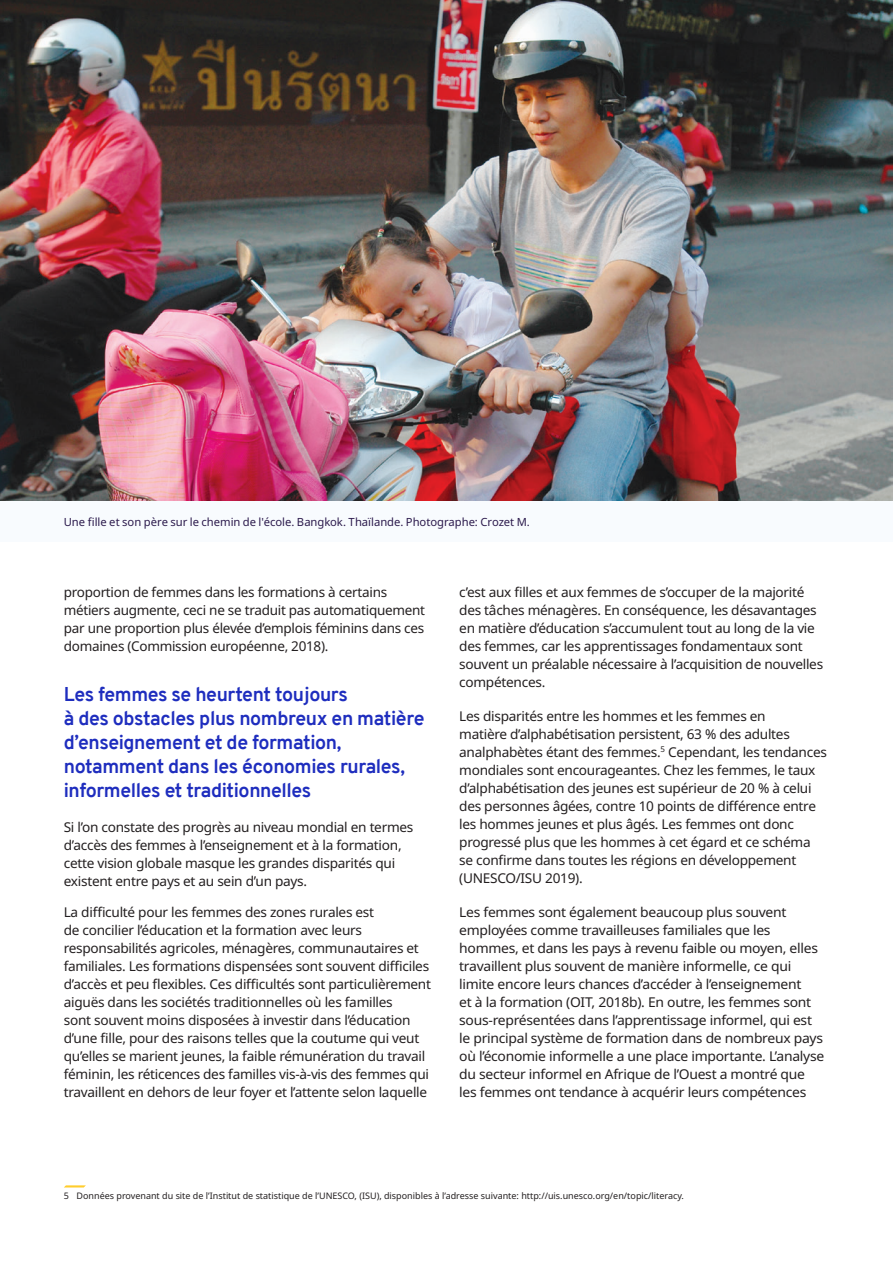
<style>
.page{position:relative;width:893px;height:1263px;background:#fff}
.page>*{position:absolute;margin:0;border:0;box-sizing:border-box;transform-origin:0 0}
.S-titre2{font:700 19.5px/24px "Overpass";letter-spacing:-.02em;color:#1e2dbe}
.body_text{font:13.5px/18px "Noto Sans";letter-spacing:-.02em;color:#231f20}
.Briefing_A4-caption{font:11.25px "Noto Sans";color:#2c1b4d}
.note{font:9px "Noto Sans";color:#231f20}
</style>
<div class="page">
<img style="left:0;top:0;width:893px;height:501px">
<div style="left:0;top:502px;width:893px;height:40px;background:#f8fbfe"></div>
<svg style="left:64px;top:1185px;width:22px;height:2px"></svg>
<p class="Briefing_A4-caption" style="left:64px;top:514px;width:468px">Une fille et son père sur le chemin de l'école. Bangkok. Thaïlande. Photographe: Crozet M.</p>
<p class="body_text" style="left:64px;top:583px;width:363px">proportion de femmes dans les formations à certains métiers augmente, ceci ne se traduit pas automatiquement par une proportion plus élevée d’emplois féminins dans ces domaines (Commission européenne, 2018).</p>
<p class="S-titre2" style="left:64px;top:682px;width:362px">Les femmes se heurtent toujours<br>à des obstacles plus nombreux en matière d’enseignement et de formation, notamment dans les économies rurales, informelles et traditionnelles</p>
<p class="body_text" style="left:64px;top:818px;width:351px">Si l’on constate des progrès au niveau mondial en termes d’accès des femmes à l’enseignement et à la formation, cette vision globale masque les grandes disparités qui existent entre pays et au sein d’un pays.</p>
<p class="body_text" style="left:64px;top:903px;width:369px">La difficulté pour les femmes des zones rurales est<br>de concilier l’éducation et la formation avec leurs responsabilités agricoles, ménagères, communautaires et familiales. Les formations dispensées sont souvent difficiles d’accès et peu flexibles. Ces difficultés sont particulièrement aiguës dans les sociétés traditionnelles où les familles<br>sont souvent moins disposées à investir dans l’éducation d’une fille, pour des raisons telles que la coutume qui veut qu’elles se marient jeunes, la faible rémunération du travail féminin, les réticences des familles vis-à-vis des femmes qui travaillent en dehors de leur foyer et l’attente selon laquelle</p>
<p class="body_text" style="left:459px;top:583px;width:365px">c’est aux filles et aux femmes de s’occuper de la majorité des tâches ménagères. En conséquence, les désavantages en matière d’éducation s’accumulent tout au long de la vie des femmes, car les apprentissages fondamentaux sont souvent un préalable nécessaire à l’acquisition de nouvelles compétences.</p>
<p class="body_text" style="left:459px;top:707px;width:369px">Les disparités entre les hommes et les femmes en<br>matière d’alphabétisation persistent, 63 % des adultes analphabètes étant des femmes.<sup>5</sup> Cependant, les tendances mondiales sont encourageantes. Chez les femmes, le taux d’alphabétisation des jeunes est supérieur de 20 % à celui des personnes âgées, contre 10 points de différence entre les hommes jeunes et plus âgés. Les femmes ont donc progressé plus que les hommes à cet égard et ce schéma se confirme dans toutes les régions en développement (UNESCO/ISU 2019).</p>
<p class="body_text" style="left:459px;top:903px;width:367px">Les femmes sont également beaucoup plus souvent employées comme travailleuses familiales que les hommes, et dans les pays à revenu faible ou moyen, elles travaillent plus souvent de manière informelle, ce qui limite encore leurs chances d’accéder à l’enseignement<br>et à la formation (OIT, 2018b). En outre, les femmes sont sous-représentées dans l’apprentissage informel, qui est le principal système de formation dans de nombreux pays où l’économie informelle a une place importante. L’analyse du secteur informel en Afrique de l’Ouest a montré que les femmes ont tendance à acquérir leurs compétences</p>
<p class="note" style="left:64px;top:1189px;width:622px">5 Données provenant du site de l’Institut de statistique de l’UNESCO, (ISU), disponibles à l’adresse suivante: http://uis.unesco.org/en/topic/literacy.</p>
</div>
